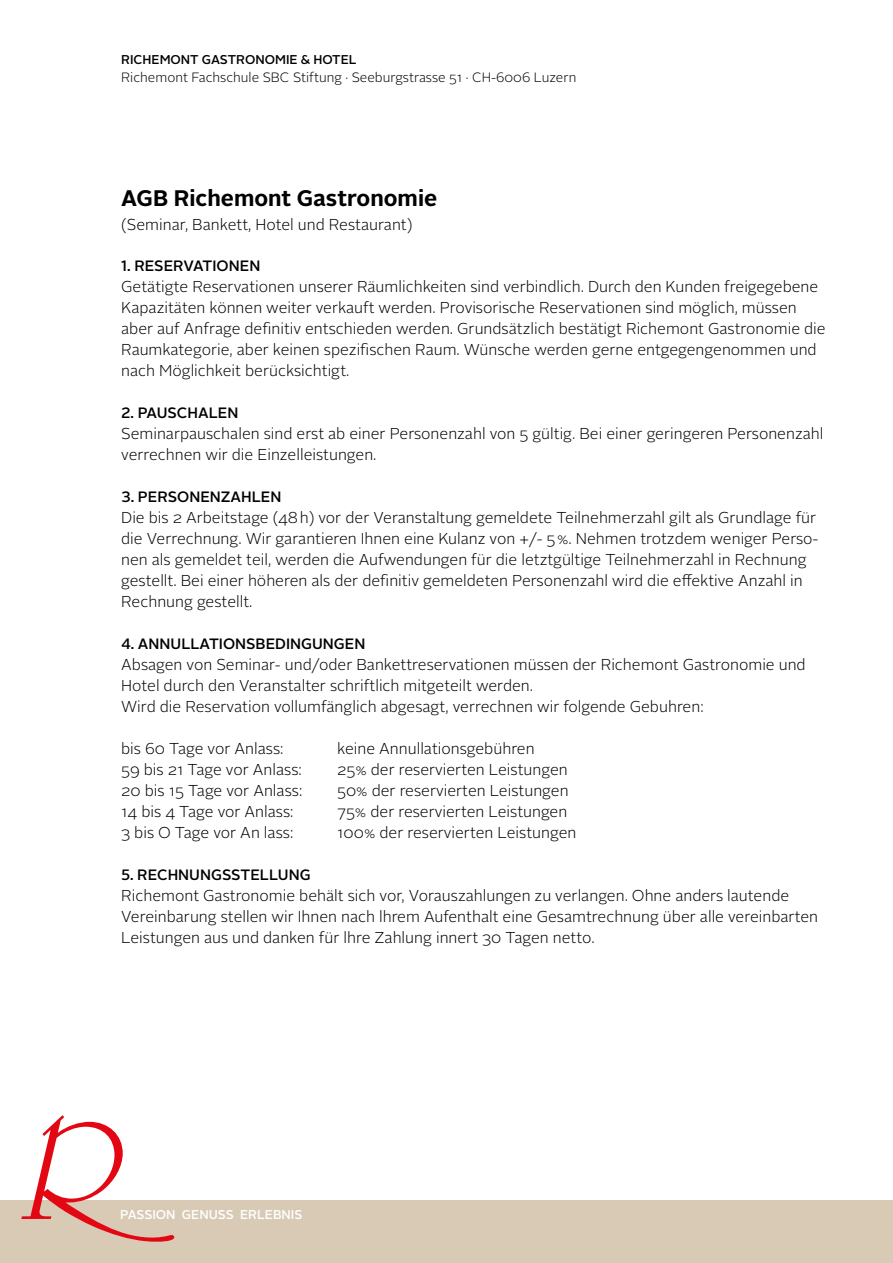
<style>
.page{position:relative;width:893px;height:1263px;background:#fff}
.page>*{position:absolute;margin:0;border:0;box-sizing:border-box;transform-origin:0 0}
.t1{font:700 22.5px "Alright Sans";color:#000}
.t2{font:300 15.75px/21px "Alright Sans";color:#000}
.t3{font:500 15px "Alright Sans";color:#000}
.t4{font:300 13.5px "Alright Sans";color:#000}
.t5{font:500 12.75px "Alright Sans";color:#000}
.t6{font:500 12.75px "Alright Sans";color:#fff}
</style>
<div class="page">
<div style="left:0;top:1200px;width:893px;height:63px;background:#d8cab5"></div>
<svg style="left:21px;top:1115px;width:153px;height:127px"></svg>
<p class="t5" style="left:121px;top:50px;width:237px">RICHEMONT GASTRONOMIE &amp; HOTEL</p>
<p class="t4" style="left:121px;top:68px;width:457px">Richemont Fachschule SBC Stiftung . Seeburgstrasse 51 . CH-6006 Luzern</p>
<h1 class="t1" style="left:121px;top:183px;width:318px">AGB Richemont Gastronomie</h1>
<p class="t2" style="left:121px;top:215px;width:293px">(Seminar, Bankett, Hotel und Restaurant)</p>
<p class="t3" style="left:121px;top:255px;width:141px">1. RESERVATIONEN</p>
<p class="t2" style="left:121px;top:276px;width:706px">Getätigte Reservationen unserer Räumlichkeiten sind verbindlich. Durch den Kunden freigegebene Kapazitäten können weiter verkauft werden. Provisorische Reservationen sind möglich, müssen aber auf Anfrage definitiv entschieden werden. Grundsätzlich bestätigt Richemont Gastronomie die Raumkategorie, aber keinen spezifischen Raum. Wünsche werden gerne entgegengenommen und nach Möglichkeit berücksichtigt.</p>
<p class="t3" style="left:121px;top:402px;width:119px">2. PAUSCHALEN</p>
<p class="t2" style="left:121px;top:423px;width:704px">Seminarpauschalen sind erst ab einer Personenzahl von 5 gültig. Bei einer geringeren Personenzahl verrechnen wir die Einzelleistungen.</p>
<p class="t3" style="left:121px;top:486px;width:162px">3. PERSONENZAHLEN</p>
<p class="t2" style="left:121px;top:507px;width:699px">Die bis 2 Arbeitstage (48 h) vor der Veranstaltung gemeldete Teilnehmerzahl gilt als Grundlage für die Verrechnung. Wir garantieren Ihnen eine Kulanz von +/- 5 %. Nehmen trotzdem weniger Perso&shy;nen als gemeldet teil, werden die Aufwendungen für die letztgültige Teilnehmerzahl in Rechnung gestellt. Bei einer höheren als der definitiv gemeldeten Personenzahl wird die effektive Anzahl in Rechnung gestellt.</p>
<p class="t3" style="left:121px;top:633px;width:246px">4. ANNULLATIONSBEDINGUNGEN</p>
<p class="t2" style="left:121px;top:654px;width:686px">Absagen von Seminar- und/oder Bankettreservationen müssen der Richemont Gastronomie und<br>Hotel durch den Veranstalter schriftlich mitgeteilt werden.<br>Wird die Reservation vollumfänglich abgesagt, verrechnen wir folgende Gebuhren:</p>
<p class="t2" style="left:121px;top:738px;width:164px">bis 60 Tage vor Anlass:</p>
<p class="t2" style="left:337px;top:738px;width:199px">keine Annullationsgebühren</p>
<p class="t2" style="left:121px;top:759px;width:182px">59 bis 21 Tage vor Anlass:</p>
<p class="t2" style="left:337px;top:759px;width:232px">25% der reservierten Leistungen</p>
<p class="t2" style="left:121px;top:780px;width:183px">20 bis 15 Tage vor Anlass:</p>
<p class="t2" style="left:337px;top:780px;width:233px">50% der reservierten Leistungen</p>
<p class="t2" style="left:121px;top:801px;width:174px">14 bis 4 Tage vor Anlass:</p>
<p class="t2" style="left:337px;top:801px;width:232px">75% der reservierten Leistungen</p>
<p class="t2" style="left:121px;top:822px;width:174px">3 bis O Tage vor An lass:</p>
<p class="t2" style="left:337px;top:822px;width:241px">100% der reservierten Leistungen</p>
<p class="t3" style="left:121px;top:864px;width:191px">5. RECHNUNGSSTELLUNG</p>
<p class="t2" style="left:121px;top:885px;width:698px">Richemont Gastronomie behält sich vor, Vorauszahlungen zu verlangen. Ohne anders lautende<br>Vereinbarung stellen wir Ihnen nach lhrem Aufenthalt eine Gesamtrechnung über alle vereinbarten<br>Leistungen aus und danken für lhre Zahlung innert 30 Tagen netto.</p>
<p class="t6" style="left:120px;top:1205px;width:184px">PASSION GENUSS ERLEBNIS</p>
</div>
